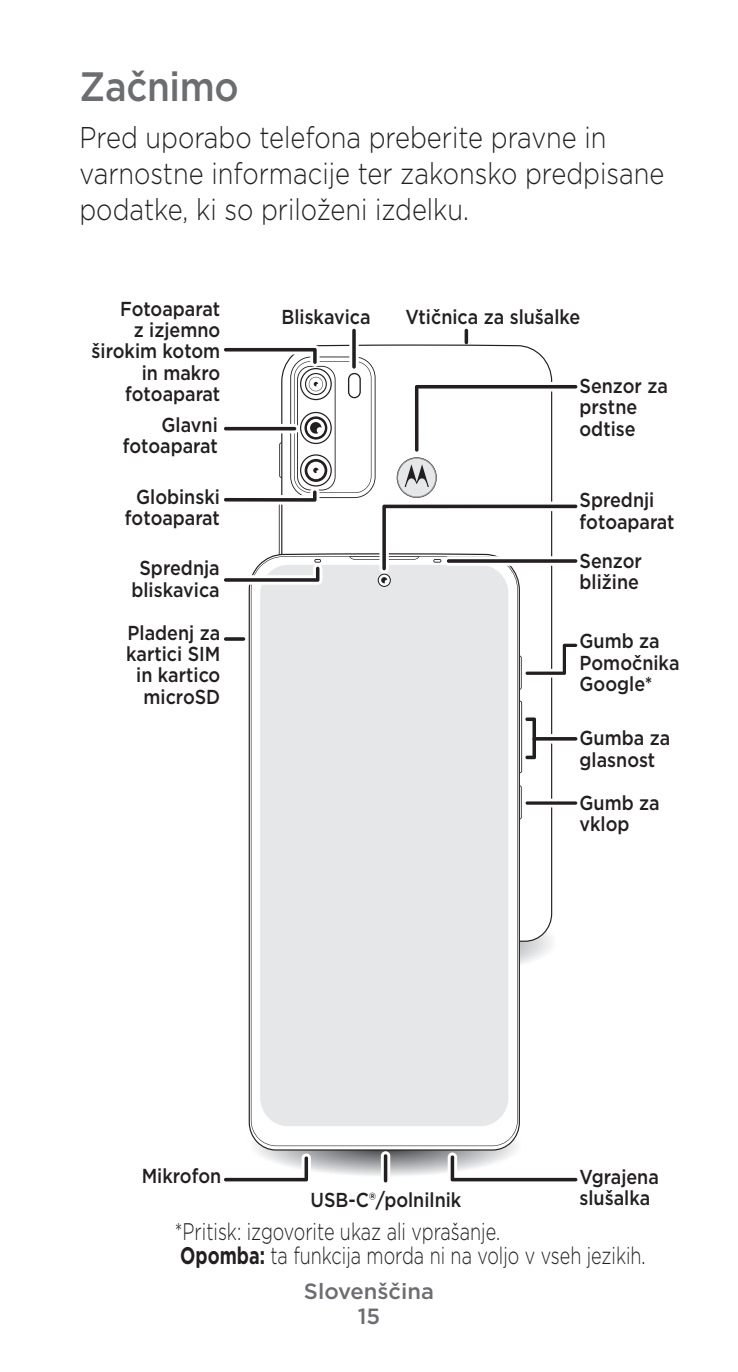
<style>
.page{position:relative;width:738px;height:1372px;background:#fff}
.page>*{position:absolute;margin:0;border:0;box-sizing:border-box;transform-origin:0 0}
.t1{font:500 40.8px "Gotham";letter-spacing:-.01em;color:#6c6d70;scale:.9 1}
.t2{font:300 30px/36px "Gotham";color:#231f20;scale:.85 1}
.t3{font:300 24px/24px "Gotham";color:#231f20;scale:.75 1}
.t4{font:500 22px "Gotham";color:#6c6d70}
.t5{font:500 20px/21.2px "Gotham";color:#231f20;scale:.89 1}
.s1{font-weight:700}
</style>
<div class="page">
<img style="left:258px;top:1117px;width:262px;height:59px">
<img style="left:519px;top:910px;width:34px;height:71px">
<svg style="left:331px;top:344px;width:221px;height:598px"></svg>
<svg style="left:519px;top:785px;width:2px;height:34px"></svg>
<svg style="left:248px;top:611px;width:271px;height:540px"></svg>
<svg style="left:251px;top:611px;width:266px;height:535px"></svg>
<div style="left:260px;top:565px;width:248px;height:561px;background:#e6e7e9;border-radius:28px"></div>
<hr style="left:464px;top:329px;width:3px;height:15px;background:#231f20;border-radius:2px">
<svg style="left:380px;top:1151px;width:10px;height:34px"></svg>
<svg style="left:383px;top:1154px;width:4px;height:28px"></svg>
<svg style="left:224px;top:637px;width:21px;height:4px"></svg>
<svg style="left:224px;top:1153px;width:87px;height:29px"></svg>
<svg style="left:447px;top:1152px;width:131px;height:30px"></svg>
<div style="left:529px;top:734px;width:51px;height:10px;background:#fff;border-radius:5px"></div>
<svg style="left:517px;top:701px;width:18px;height:72px"></svg>
<svg style="left:532px;top:737px;width:45px;height:4px"></svg>
<div style="left:526px;top:799px;width:53px;height:8px;background:#fff;border-radius:4px"></div>
<svg style="left:525px;top:801px;width:51px;height:4px"></svg>
<svg style="left:349px;top:326px;width:9px;height:46px"></svg>
<hr style="left:352px;top:329px;width:3px;height:40px;background:#231f20;border-radius:2px">
<svg style="left:516px;top:644px;width:60px;height:46px"></svg>
<svg style="left:224px;top:345px;width:354px;height:266px"></svg>
<h1 class="t1" style="left:79px;top:60px;width:178px">Začnimo</h1>
<h2 class="t2" style="left:79px;top:119px;width:689px">Pred uporabo telefona preberite pravne in varnostne informacije ter zakonsko predpisane podatke, ki so priloženi izdelku.</h2>
<p class="t5" style="left:92px;top:298px;width:146px;text-align:right">Fotoaparat<br>z izjemno širokim kotom in makro fotoaparat</p>
<p class="t5" style="left:123px;top:414px;width:108px;text-align:right">Glavni fotoaparat</p>
<p class="t5" style="left:125px;top:486px;width:108px;text-align:center">Globinski fotoaparat</p>
<p class="t5" style="left:131px;top:557px;width:101px;text-align:center">Sprednja bliskavica</p>
<p class="t5" style="left:126px;top:622px;width:107px;text-align:right">Pladenj za kartici SIM in kartico microSD</p>
<p class="t5" style="left:281px;top:306px;width:102px">Bliskavica</p>
<p class="t5" style="left:405px;top:306px;width:198px">Vtičnica za slušalke</p>
<p class="t5" style="left:579px;top:375px;width:101px">Senzor za prstne odtise</p>
<p class="t5" style="left:579px;top:489px;width:108px">Sprednji fotoaparat</p>
<p class="t5" style="left:579px;top:550px;width:72px">Senzor bližine</p>
<p class="t5" style="left:579px;top:630px;width:114px">Gumb za<br>Pomočnika<br>Google*</p>
<p class="t5" style="left:579px;top:728px;width:103px">Gumba za glasnost</p>
<p class="t5" style="left:579px;top:792px;width:92px">Gumb za vklop</p>
<p class="t5" style="left:142px;top:1165px;width:91px">Mikrofon</p>
<p class="t5" style="left:310px;top:1189px;width:171px">USB-C®/polnilnik</p>
<p class="t5" style="left:579px;top:1166px;width:91px">Vgrajena slušalka</p>
<p class="t3" style="left:175px;top:1219px;width:629px">*Pritisk: izgovorite ukaz ali vprašanje.<br><span class="s1">Opomba:</span> ta funkcija morda ni na voljo v vseh jezikih.</p>
<p class="t4" style="left:304px;top:1277px;width:131px">Slovenščina</p>
<p class="t4" style="left:357px;top:1302px;width:24px">15</p>
</div>
